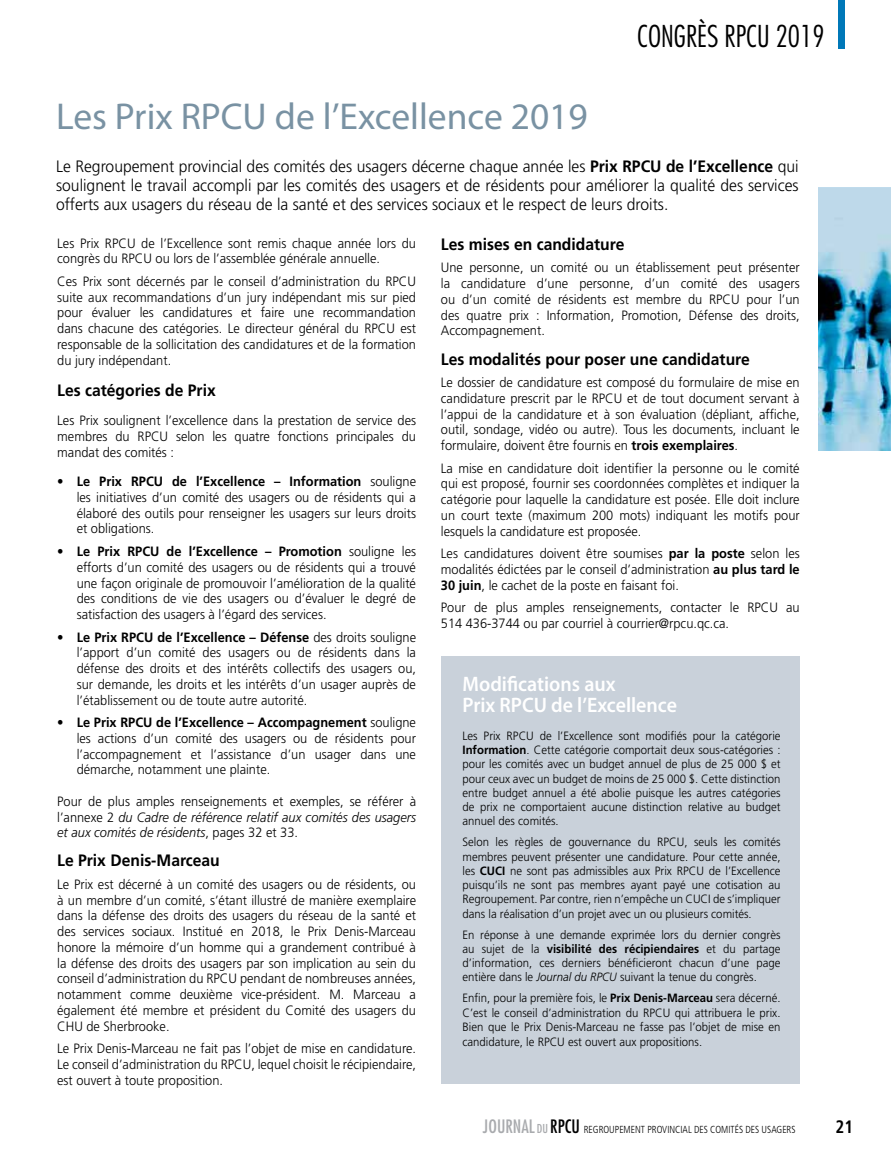
<style>
.page{position:relative;width:891px;height:1161px;background:#fff}
.page>*{position:absolute;margin:0;border:0;box-sizing:border-box;transform-origin:0 0}
.t1{font:37.5px "Myriad Pro";color:#7992a3}
.t2{font:300 condensed 29.4px "Futura";color:#000}
.t3{font:600 21px/21px "Myriad Pro";color:#fff;scale:.95 1}
.t4{font:700 condensed 18px "Frutiger";color:#000;scale:.95 1}
.t5{font:300 16.5px/18.8px "Frutiger";color:#000;text-align:justify;scale:.95 1}
.t6{font:700 16.5px "Frutiger";color:#000;scale:.95 1}
.t7{font:300 13.5px/15.8px "Frutiger";color:#000;text-align:justify;scale:.95 1}
.t8{font:300 12px/14.2px "Frutiger";color:#000;text-align:justify;scale:.95 1}
.t9{font:300 condensed 10.2px "Frutiger";color:#000;scale:.95 1}
.s1{font-weight:700}
.s2{font-style:italic}
.s3{font-family:"Futura";font-weight:400;font-size:18px;color:#a9abae}
.s4{font-family:"Futura";font-weight:400;font-size:12px;color:#a9abae}
.s5{font-family:"Futura";font-weight:400;font-size:18px}
</style>
<div class="page">
<img style="left:819px;top:187px;width:72px;height:264px">
<div style="left:838px;top:0;width:7px;height:48px;background:#0078b8"></div>
<div style="left:441px;top:656px;width:359px;height:428px;background:#c9d1da"></div>
<h1 class="t1" style="left:56px;top:93px;width:533px">Les Prix RPCU de l’Excellence 2019</h1>
<h2 class="t2" style="left:637px;top:17px;width:189px">CONGRÈS RPCU 2019</h2>
<p class="t5" style="left:56px;top:157px;width:783px">Le Regroupement provincial des comités des usagers décerne chaque année les <span class="s1">Prix RPCU de l’Excellence</span> qui soulignent le travail accompli par les comités des usagers et de résidents pour améliorer la qualité des services offerts aux usagers du réseau de la santé et des services sociaux et le respect de leurs droits.</p>
<p class="t7" style="left:57px;top:235px;width:379px">Les Prix RPCU de l’Excellence sont remis chaque année lors du congrès du RPCU ou lors de l’assemblée générale annuelle.</p>
<p class="t7" style="left:57px;top:273px;width:379px">Ces Prix sont décernés par le conseil d’administration du RPCU suite aux recommandations d’un jury indépendant mis sur pied pour évaluer les candidatures et faire une recommandation dans chacune des catégories. Le directeur général du RPCU est responsable de la sollicitation des candidatures et de la formation du jury indépendant.</p>
<p class="t6" style="left:57px;top:381px;width:168px">Les catégories de Prix</p>
<p class="t7" style="left:57px;top:413px;width:379px">Les Prix soulignent l’excellence dans la prestation de service des membres du RPCU selon les quatre fonctions principales du mandat des comités :</p>
<p class="t7" style="left:77px;top:474px;width:359px;text-indent:-19px">• <span class="s1">Le Prix RPCU de l’Excellence – Information</span> souligne les initiatives d’un comité des usagers ou de résidents qui a élaboré des outils pour renseigner les usagers sur leurs droits et obligations.</p>
<p class="t7" style="left:77px;top:543px;width:359px;text-indent:-19px">• <span class="s1">Le Prix RPCU de l’Excellence – Promotion</span> souligne les efforts d’un comité des usagers ou de résidents qui a trouvé une façon originale de promouvoir l’amélioration de la qualité des conditions de vie des usagers ou d’évaluer le degré de satisfaction des usagers à l’égard des services.</p>
<p class="t7" style="left:77px;top:629px;width:359px;text-indent:-19px">• <span class="s1">Le Prix RPCU de l’Excellence – Défense</span> des droits souligne l’apport d’un comité des usagers ou de résidents dans la défense des droits et des intérêts collectifs des usagers ou, sur demande, les droits et les intérêts d’un usager auprès de l’établissement ou de toute autre autorité.</p>
<p class="t7" style="left:77px;top:714px;width:359px;text-indent:-19px">• <span class="s1">Le Prix RPCU de l’Excellence – Accompagnement</span> souligne les actions d’un comité des usagers ou de résidents pour l’accompagnement et l’assistance d’un usager dans une démarche, notamment une plainte.</p>
<p class="t7" style="left:57px;top:793px;width:379px">Pour de plus amples renseignements et exemples, se référer à l’annexe 2 <span class="s2">du Cadre de référence relatif aux comités des usagers et aux comités de résidents</span>, pages 32 et 33.</p>
<p class="t6" style="left:57px;top:851px;width:173px">Le Prix Denis-Marceau</p>
<p class="t7" style="left:57px;top:876px;width:379px">Le Prix est décerné à un comité des usagers ou de résidents, ou à un membre d’un comité, s’étant illustré de manière exemplaire dans la défense des droits des usagers du réseau de la santé et des services sociaux. Institué en 2018, le Prix Denis-Marceau honore la mémoire d’un homme qui a grandement contribué à la défense des droits des usagers par son implication au sein du conseil d’administration du RPCU pendant de nombreuses années, notamment comme deuxième vice-président. M. Marceau a également été membre et président du Comité des usagers du CHU de Sherbrooke.</p>
<p class="t7" style="left:57px;top:1041px;width:379px">Le Prix Denis-Marceau ne fait pas l’objet de mise en candidature.<br>Le conseil d’administration du RPCU, lequel choisit le récipiendaire, est ouvert à toute proposition.</p>
<p class="t6" style="left:441px;top:235px;width:195px">Les mises en candidature</p>
<p class="t7" style="left:441px;top:260px;width:379px">Une personne, un comité ou un établissement peut présenter la candidature d’une personne, d’un comité des usagers ou d’un comité de résidents est membre du RPCU pour l’un des quatre prix : Information, Promotion, Défense des droits, Accompagnement.</p>
<p class="t6" style="left:441px;top:349px;width:327px">Les modalités pour poser une candidature</p>
<p class="t7" style="left:441px;top:375px;width:379px">Le dossier de candidature est composé du formulaire de mise en candidature prescrit par le RPCU et de tout document servant à l’appui de la candidature et à son évaluation (dépliant, affiche, outil, sondage, vidéo ou autre). Tous les documents, incluant le formulaire, doivent être fournis en <span class="s1">trois exemplaires</span>.</p>
<p class="t7" style="left:441px;top:460px;width:379px">La mise en candidature doit identifier la personne ou le comité qui est proposé, fournir ses coordonnées complètes et indiquer la catégorie pour laquelle la candidature est posée. Elle doit inclure un court texte (maximum 200 mots) indiquant les motifs pour lesquels la candidature est proposée.</p>
<p class="t7" style="left:441px;top:546px;width:379px">Les candidatures doivent être soumises <span class="s1">par la poste</span> selon les modalités édictées par le conseil d’administration <span class="s1">au plus tard le 30 juin</span>, le cachet de la poste en faisant foi.</p>
<p class="t7" style="left:441px;top:600px;width:379px">Pour de plus amples renseignements, contacter le RPCU au<br>514 436-3744 ou par courriel à courrier@rpcu.qc.ca.</p>
<h3 class="t3" style="left:463px;top:673px;width:227px">Modifications aux<br>Prix RPCU de l’Excellence</h3>
<p class="t8" style="left:463px;top:729px;width:336px">Les Prix RPCU de l’Excellence sont modifiés pour la catégorie <span class="s1">Information</span>. Cette catégorie comportait deux sous-catégories : pour les comités avec un budget annuel de plus de 25 000 $ et pour ceux avec un budget de moins de 25 000 $. Cette distinction entre budget annuel a été abolie puisque les autres catégories de prix ne comportaient aucune distinction relative au budget annuel des comités.</p>
<p class="t8" style="left:463px;top:835px;width:336px">Selon les règles de gouvernance du RPCU, seuls les comités membres peuvent présenter une candidature. Pour cette année, les <span class="s1">CUCI</span> ne sont pas admissibles aux Prix RPCU de l’Excellence puisqu’ils ne sont pas membres ayant payé une cotisation au Regroupement. Par contre, rien n’empêche un CUCI de s’impliquer dans la réalisation d’un projet avec un ou plusieurs comités.</p>
<p class="t8" style="left:463px;top:927px;width:336px">En réponse à une demande exprimée lors du dernier congrès au sujet de la <span class="s1">visibilité des récipiendaires</span> et du partage d’information, ces derniers bénéficieront chacun d’une page entière dans le <span class="s2">Journal du RPCU</span> suivant la tenue du congrès.</p>
<p class="t8" style="left:463px;top:991px;width:336px">Enfin, pour la première fois, le <span class="s1">Prix Denis-Marceau</span> sera décerné.<br>C’est le conseil d’administration du RPCU qui attribuera le prix.<br>Bien que le Prix Denis-Marceau ne fasse pas l’objet de mise en</p>
<p class="t8" style="left:463px;top:1035px;width:254px">candidature, le RPCU est ouvert aux propositions.</p>
<p class="t9" style="left:483px;top:1124px;width:331px"><span class="s3">JOURNAL</span> <span class="s4">DU</span> <span class="s5">RPCU</span> REGROUPEMENT PROVINCIAL DES COMITÉS DES USAGERS</p>
<h3 class="t4" style="left:836px;top:1116px;width:20px">21</h3>
</div>
